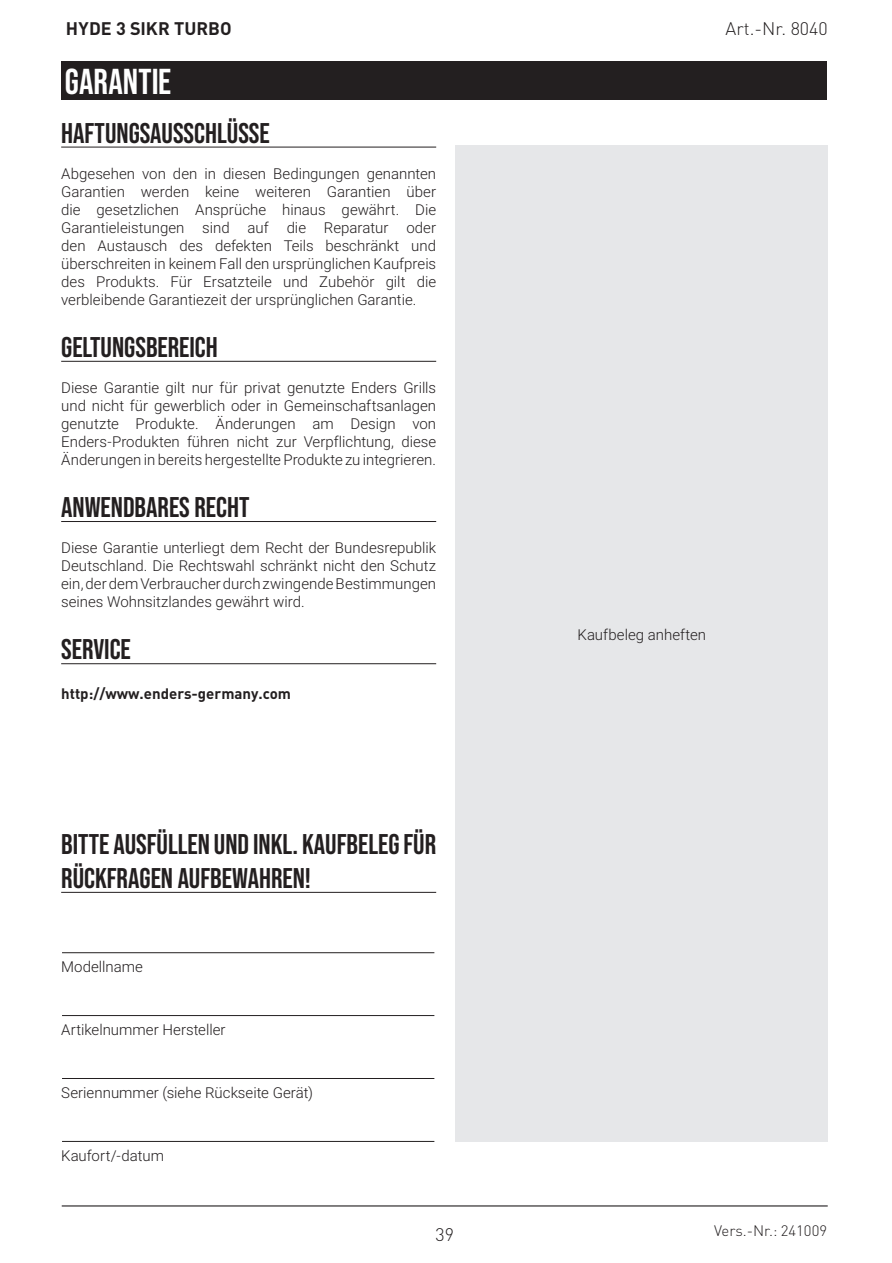
<style>
.page{position:relative;width:892px;height:1263px;background:#fff}
.page>*{position:absolute;margin:0;border:0;box-sizing:border-box;transform-origin:0 0}
.t1{font:700 36px "Bebas Neue Pro";letter-spacing:.005em;color:#fff}
.t2{font:700 28.5px/34.2px "Bebas Neue Pro";color:#231f20}
.t3{font:300 18px "DIN Pro";color:#231f20}
.t4{font:700 18px "DIN Pro";color:#231f20}
.t5{font:300 15px/18px "Roboto";color:#231f20;text-align:justify}
.t6{font:700 15px "DIN Pro";color:#231f20}
.t7{font:300 15px "DIN Pro";color:#231f20}
</style>
<div class="page">
<hr style="left:62px;top:1205px;width:765px;height:1px;background:#231f20">
<hr style="left:61px;top:147px;width:375px;height:1px;background:#231f20">
<hr style="left:61px;top:361px;width:375px;height:1px;background:#231f20">
<hr style="left:61px;top:521px;width:375px;height:1px;background:#231f20">
<hr style="left:61px;top:663px;width:375px;height:1px;background:#231f20">
<hr style="left:61px;top:892px;width:375px;height:1px;background:#231f20">
<hr style="left:62px;top:952px;width:372px;height:1px;background:#231f20">
<hr style="left:62px;top:1015px;width:372px;height:1px;background:#231f20">
<hr style="left:62px;top:1078px;width:372px;height:1px;background:#231f20">
<hr style="left:62px;top:1141px;width:372px;height:1px;background:#231f20">
<div style="left:455px;top:145px;width:372px;height:997px;background:#e6e7e9"></div>
<div style="left:61px;top:62px;width:766px;height:38px;background:#231f20"></div>
<p class="t4" style="left:66px;top:16px;width:167px">HYDE 3 SIKR TURBO</p>
<p class="t3" style="left:725px;top:15px;width:104px">Art.-Nr. 8040</p>
<h1 class="t1" style="left:65px;top:61px;width:108px">GARANTIE</h1>
<h2 class="t2" style="left:61px;top:115px;width:210px">HAFTUNGSAUSSCHLÜSSE</h2>
<p class="t5" style="left:61px;top:164px;width:376px">Abgesehen von den in diesen Bedingungen genannten Garantien werden keine weiteren Garantien über die gesetzlichen Ansprüche hinaus gewährt. Die Garantieleistungen sind auf die Reparatur oder den Austausch des defekten Teils beschränkt und überschreiten in keinem Fall den ursprünglichen Kaufpreis des Produkts. Für Ersatzteile und Zubehör gilt die verbleibende Garantiezeit der ursprünglichen Garantie.</p>
<h2 class="t2" style="left:61px;top:329px;width:158px">GELTUNGSBEREICH</h2>
<p class="t5" style="left:61px;top:378px;width:376px">Diese Garantie gilt nur für privat genutzte Enders Grills und nicht für gewerblich oder in Gemeinschaftsanlagen genutzte Produkte. Änderungen am Design von Enders-Produkten führen nicht zur Verpflichtung, diese Änderungen in bereits hergestellte Produkte zu integrieren.</p>
<h2 class="t2" style="left:61px;top:490px;width:190px">ANWENDBARES RECHT</h2>
<p class="t5" style="left:61px;top:538px;width:376px">Diese Garantie unterliegt dem Recht der Bundesrepublik Deutschland. Die Rechtswahl schränkt nicht den Schutz ein, der dem Verbraucher durch zwingende Bestimmungen seines Wohnsitzlandes gewährt wird.</p>
<h2 class="t2" style="left:61px;top:632px;width:71px">SERVICE</h2>
<p class="t6" style="left:61px;top:683px;width:231px">http://www.enders-germany.com</p>
<h2 class="t2" style="left:61px;top:826px;width:376px">BITTE AUSFÜLLEN UND INKL. KAUFBELEG FÜR<br>RÜCKFRAGEN AUFBEWAHREN!</h2>
<p class="t5" style="left:61px;top:957px;width:83px">Modellname</p>
<p class="t5" style="left:61px;top:1020px;width:166px">Artikelnummer Hersteller</p>
<p class="t5" style="left:61px;top:1083px;width:253px">Seriennummer (siehe Rückseite Gerät)</p>
<p class="t5" style="left:61px;top:1146px;width:104px">Kaufort/-datum</p>
<p class="t3" style="left:435px;top:1221px;width:20px">39</p>
<p class="t5" style="left:577px;top:625px;width:130px">Kaufbeleg anheften</p>
<p class="t7" style="left:714px;top:1220px;width:114px">Vers.-Nr.: 241009</p>
</div>
